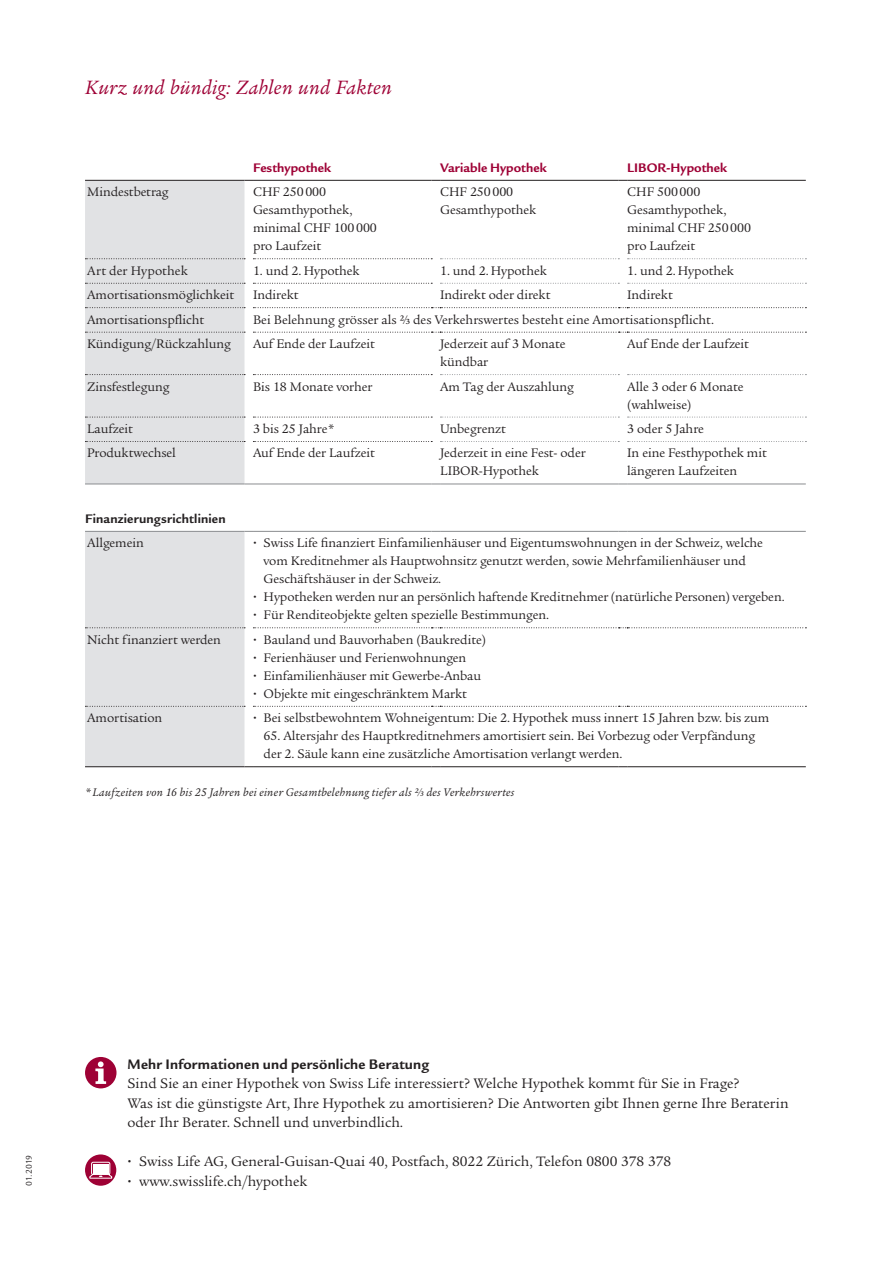
<style>
.page{position:relative;width:893px;height:1263px;background:#fff}
.page>*{position:absolute;margin:0;border:0;box-sizing:border-box;transform-origin:0 0}
._05_haupttitel{font:italic 21px "Legacy Serif ITC Pro";letter-spacing:.015em;color:#9e0135}
._03_kapiteltitel{font:15px/19.5px "Legacy Serif ITC Pro";color:#231f20}
._01_copy{font:15px "Legacy Serif ITC Pro";color:#231f20}
.Performance_bold_lin{font:13.5px/18px "Legacy Serif ITC Pro";letter-spacing:-.005em;color:#231f20}
._00_05_TabellenCopy{font:13.5px/18px "Legacy Serif ITC Pro";letter-spacing:-.005em;color:#231f20}
._00_04_TabelleTitel{font:700 13.5px "Legacy Sans ITC Pro";letter-spacing:.005em;color:#9e0135}
.Performance_bold_lin-2{font:700 13.5px "Legacy Sans ITC Pro";letter-spacing:.015em;color:#231f20}
._11111{font:13.5px "Legacy Serif ITC Pro";letter-spacing:.005em;color:#231f20}
.Marginalien{font:italic 12px "Legacy Serif ITC Pro";letter-spacing:.025em;color:#231f20}
._012_Bildlegende{font:9px "Legacy Sans ITC Pro";color:#231f20}
.s1{font-family:"Legacy Sans ITC Pro";font-weight:700}
</style>
<div class="page">
<svg style="left:244px;top:179px;width:383px;height:587px"></svg>
<svg style="left:85px;top:181px;width:159px;height:585px;background:#e3e4e5"></svg>
<hr style="left:85px;top:180px;width:159px;height:1px;background:#231f20">
<hr style="left:253px;top:180px;width:179px;height:1px;background:#231f20">
<hr style="left:627px;top:180px;width:179px;height:1px;background:#231f20">
<hr style="left:85px;top:484px;width:159px;height:1px;background:#8a8c8f">
<hr style="left:253px;top:484px;width:179px;height:1px;background:#8a8c8f">
<hr style="left:627px;top:484px;width:179px;height:1px;background:#8a8c8f">
<hr style="left:85px;top:531px;width:159px;height:1px;background:#8a8c8f">
<hr style="left:85px;top:766px;width:159px;height:1px;background:#231f20">
<svg style="left:85px;top:258px;width:160px;height:1px"></svg>
<svg style="left:85px;top:283px;width:160px;height:1px"></svg>
<svg style="left:85px;top:307px;width:160px;height:1px"></svg>
<svg style="left:85px;top:332px;width:160px;height:1px"></svg>
<svg style="left:85px;top:374px;width:160px;height:1px"></svg>
<svg style="left:85px;top:417px;width:160px;height:1px"></svg>
<svg style="left:85px;top:441px;width:160px;height:1px"></svg>
<svg style="left:85px;top:627px;width:160px;height:1px"></svg>
<svg style="left:85px;top:706px;width:160px;height:1px"></svg>
<hr style="left:253px;top:531px;width:179px;height:1px;background:#8a8c8f">
<hr style="left:440px;top:531px;width:179px;height:1px;background:#8a8c8f">
<hr style="left:627px;top:531px;width:179px;height:1px;background:#8a8c8f">
<hr style="left:253px;top:766px;width:179px;height:1px;background:#231f20">
<hr style="left:440px;top:766px;width:179px;height:1px;background:#231f20">
<hr style="left:627px;top:766px;width:179px;height:1px;background:#231f20">
<svg style="left:253px;top:627px;width:553px;height:1px"></svg>
<svg style="left:253px;top:706px;width:553px;height:1px"></svg>
<svg style="left:253px;top:258px;width:179px;height:1px"></svg>
<svg style="left:253px;top:283px;width:179px;height:1px"></svg>
<svg style="left:253px;top:374px;width:179px;height:1px"></svg>
<svg style="left:253px;top:417px;width:179px;height:1px"></svg>
<svg style="left:253px;top:441px;width:179px;height:1px"></svg>
<hr style="left:440px;top:180px;width:179px;height:1px;background:#231f20">
<hr style="left:440px;top:484px;width:179px;height:1px;background:#8a8c8f">
<svg style="left:440px;top:258px;width:179px;height:1px"></svg>
<svg style="left:440px;top:283px;width:179px;height:1px"></svg>
<svg style="left:440px;top:374px;width:179px;height:1px"></svg>
<svg style="left:440px;top:417px;width:179px;height:1px"></svg>
<svg style="left:440px;top:441px;width:179px;height:1px"></svg>
<svg style="left:628px;top:258px;width:178px;height:1px"></svg>
<svg style="left:628px;top:283px;width:178px;height:1px"></svg>
<svg style="left:253px;top:307px;width:553px;height:1px"></svg>
<svg style="left:253px;top:332px;width:553px;height:1px"></svg>
<svg style="left:628px;top:374px;width:178px;height:1px"></svg>
<svg style="left:628px;top:417px;width:178px;height:1px"></svg>
<svg style="left:628px;top:441px;width:178px;height:1px"></svg>
<div style="left:85px;top:1057px;width:31px;height:31px;background:#9e0135;border-radius:50%"></div>
<svg style="left:95px;top:1061px;width:11px;height:23px"></svg>
<div style="left:85px;top:1154px;width:31px;height:32px;background:#9e0135;border-radius:50%"></div>
<svg style="left:89px;top:1161px;width:23px;height:18px"></svg>
<p class="_05_haupttitel" style="left:85px;top:74px;width:309px">Kurz und bündig: Zahlen und Fakten</p>
<p class="_00_04_TabelleTitel" style="left:253px;top:160px;width:80px">Festhypothek</p>
<p class="_00_04_TabelleTitel" style="left:440px;top:160px;width:108px">Variable Hypothek</p>
<p class="_00_04_TabelleTitel" style="left:627px;top:160px;width:102px">LIBOR-Hypothek</p>
<p class="_00_05_TabellenCopy" style="left:87px;top:183px;width:83px">Mindestbetrag</p>
<p class="Performance_bold_lin" style="left:253px;top:183px;width:75px">CHF 250000</p>
<p class="Performance_bold_lin" style="left:253px;top:201px;width:125px">Gesamthypothek, minimal CHF 100000 pro Laufzeit</p>
<p class="Performance_bold_lin" style="left:440px;top:183px;width:75px">CHF 250000</p>
<p class="Performance_bold_lin" style="left:440px;top:201px;width:98px">Gesamthypothek</p>
<p class="Performance_bold_lin" style="left:627px;top:183px;width:125px">CHF 500000<br>Gesamthypothek, minimal CHF 250000 pro Laufzeit</p>
<p class="_11111" style="left:87px;top:262px;width:102px">Art der Hypothek</p>
<p class="Performance_bold_lin" style="left:253px;top:261px;width:108px">1. und 2. Hypothek</p>
<p class="Performance_bold_lin" style="left:440px;top:261px;width:108px">1. und 2. Hypothek</p>
<p class="Performance_bold_lin" style="left:627px;top:261px;width:108px">1. und 2. Hypothek</p>
<p class="_00_05_TabellenCopy" style="left:87px;top:286px;width:149px">Amortisationsmöglichkeit</p>
<p class="Performance_bold_lin" style="left:253px;top:286px;width:47px">Indirekt</p>
<p class="Performance_bold_lin" style="left:440px;top:286px;width:112px">Indirekt oder direkt</p>
<p class="Performance_bold_lin" style="left:627px;top:286px;width:47px">Indirekt</p>
<p class="_00_05_TabellenCopy" style="left:87px;top:310px;width:119px">Amortisationspflicht</p>
<p class="Performance_bold_lin" style="left:253px;top:310px;width:462px">Bei Belehnung grösser als ⅔ des Verkehrswertes besteht eine Amortisationspflicht.</p>
<p class="_00_05_TabellenCopy" style="left:87px;top:335px;width:145px">Kündigung/Rückzahlung</p>
<p class="Performance_bold_lin" style="left:253px;top:335px;width:123px">Auf Ende der Laufzeit</p>
<p class="_00_05_TabellenCopy" style="left:440px;top:335px;width:127px">Jederzeit auf 3 Monate kündbar</p>
<p class="Performance_bold_lin" style="left:627px;top:335px;width:123px">Auf Ende der Laufzeit</p>
<p class="Performance_bold_lin" style="left:87px;top:377px;width:84px">Zinsfestlegung</p>
<p class="_00_05_TabellenCopy" style="left:253px;top:377px;width:121px">Bis 18 Monate vorher</p>
<p class="Performance_bold_lin" style="left:440px;top:377px;width:135px">Am Tag der Auszahlung</p>
<p class="Performance_bold_lin" style="left:627px;top:377px;width:118px">Alle 3 oder 6 Monate (wahlweise)</p>
<p class="Performance_bold_lin" style="left:87px;top:420px;width:47px">Laufzeit</p>
<p class="Performance_bold_lin" style="left:253px;top:420px;width:83px">3 bis 25 Jahre*</p>
<p class="Performance_bold_lin" style="left:440px;top:420px;width:67px">Unbegrenzt</p>
<p class="Performance_bold_lin" style="left:627px;top:420px;width:78px">3 oder 5 Jahre</p>
<p class="Performance_bold_lin" style="left:87px;top:444px;width:90px">Produktwechsel</p>
<p class="Performance_bold_lin" style="left:253px;top:444px;width:123px">Auf Ende der Laufzeit</p>
<p class="Performance_bold_lin" style="left:440px;top:444px;width:147px">Jederzeit in eine Fest- oder<br>LIBOR-Hypothek</p>
<p class="Performance_bold_lin" style="left:627px;top:444px;width:141px">In eine Festhypothek mit längeren Laufzeiten</p>
<p class="Performance_bold_lin-2" style="left:85px;top:511px;width:142px">Finanzierungsrichtlinien</p>
<p class="Performance_bold_lin" style="left:87px;top:534px;width:58px">Allgemein</p>
<p class="Performance_bold_lin" style="left:264px;top:534px;width:501px;text-indent:-11px"><span class="s1">·</span> Swiss Life finanziert Einfamilienhäuser und Eigentumswohnungen in der Schweiz, welche vom Kreditnehmer als Hauptwohnsitz genutzt werden, sowie Mehrfamilienhäuser und<br>Geschäftshäuser in der Schweiz.</p>
<p class="Performance_bold_lin" style="left:253px;top:588px;width:533px"><span class="s1">·</span> Hypotheken werden nur an persönlich haftende Kreditnehmer (natürliche Personen) vergeben.</p>
<p class="Performance_bold_lin" style="left:253px;top:606px;width:298px"><span class="s1">·</span> Für Renditeobjekte gelten spezielle Bestimmungen.</p>
<p class="Performance_bold_lin" style="left:87px;top:630px;width:135px">Nicht finanziert werden</p>
<p class="Performance_bold_lin" style="left:253px;top:630px;width:234px"><span class="s1">·</span> Bauland und Bauvorhaben (Baukredite)</p>
<p class="Performance_bold_lin" style="left:253px;top:648px;width:215px"><span class="s1">·</span> Ferienhäuser und Ferienwohnungen</p>
<p class="Performance_bold_lin" style="left:253px;top:666px;width:230px"><span class="s1">·</span> Einfamilienhäuser mit Gewerbe-Anbau</p>
<p class="Performance_bold_lin" style="left:253px;top:684px;width:215px"><span class="s1">·</span> Objekte mit eingeschränktem Markt</p>
<p class="Performance_bold_lin" style="left:87px;top:709px;width:77px">Amortisation</p>
<p class="Performance_bold_lin" style="left:253px;top:709px;width:518px"><span class="s1">·</span> Bei selbstbewohntem Wohneigentum: Die 2. Hypothek muss innert 15 Jahren bzw. bis zum</p>
<p class="Performance_bold_lin" style="left:264px;top:727px;width:493px">65. Altersjahr des Hauptkreditnehmers amortisiert sein. Bei Vorbezug oder Verpfändung der 2. Säule kann eine zusätzliche Amortisation verlangt werden.</p>
<p class="Marginalien" style="left:85px;top:784px;width:431px">* Laufzeiten von 16 bis 25 Jahren bei einer Gesamtbelehnung tiefer als ⅔ des Verkehrswertes</p>
<p class="_012_Bildlegende" style="left:24px;top:1186px;width:33px;rotate:-90deg">01.2019</p>
<p class="_03_kapiteltitel" style="left:128px;top:1054px;width:662px"><span class="s1">Mehr Informationen und persönliche Beratung<br></span>Sind Sie an einer Hypothek von Swiss Life interessiert? Welche Hypothek kommt für Sie in Frage?<br>Was ist die günstigste Art, Ihre Hypothek zu amortisieren? Die Antworten gibt Ihnen gerne Ihre Beraterin oder Ihr Berater. Schnell und unverbindlich.</p>
<p class="_01_copy" style="left:128px;top:1152px;width:545px"><span class="s1">·</span> Swiss Life AG, General-Guisan-Quai 40, Postfach, 8022 Zürich, Telefon 0800 378 378</p>
<p class="_01_copy" style="left:128px;top:1172px;width:181px"><span class="s1">·</span> www.swisslife.ch/hypothek</p>
</div>
